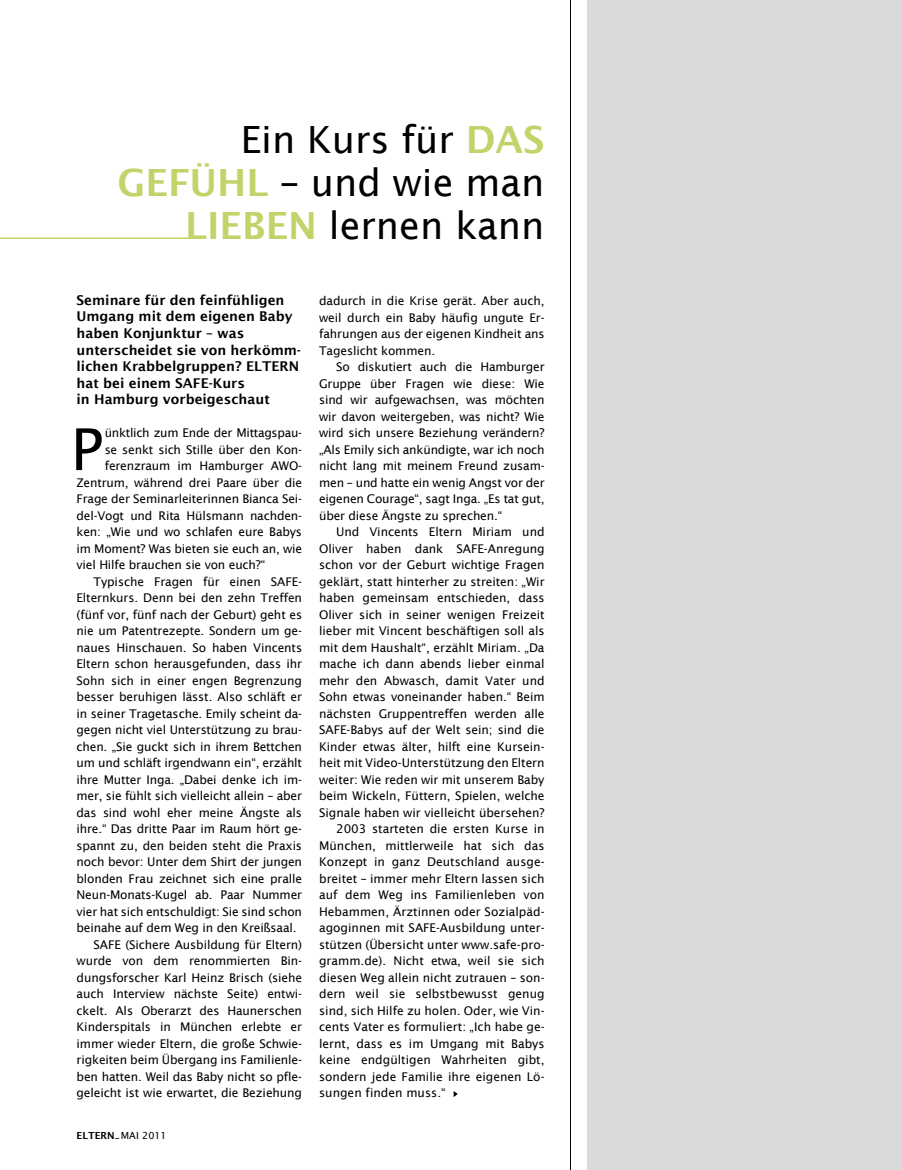
<style>
.page{position:relative;width:902px;height:1170px;background:#fff}
.page>*{position:absolute;margin:0;border:0;box-sizing:border-box;transform-origin:0 0}
.t1{font:57.6px "Lucida Sans";color:#000}
.t2{font:37.5px/42.8px "Lucida Sans";color:#000;text-align:right}
.t3{font:600 13.5px/16.5px "Lucida Sans";color:#000}
.t4{font:12px/16.5px "Lucida Sans";letter-spacing:-.01em;color:#000;text-align:justify}
.t5{font:9.75px "Lucida Sans";letter-spacing:-.005em;color:#000}
.s1{font-weight:600;color:#c1d46a}
.s2{font-weight:600}
</style>
<div class="page">
<hr style="left:570px;top:0;width:1px;height:1169px;background:#000">
<hr style="left:0;top:237px;width:189px;height:2px;background:#c1d46a">
<svg style="left:453px;top:1091px;width:5px;height:6px"></svg>
<div style="left:587px;top:0;width:314px;height:1169px;background:#d9dadb"></div>
<h2 class="t2" style="left:117px;top:119px;width:428px">Ein Kurs für <span class="s1">das<br>Gefühl</span> <span class="s2">–</span> und wie man <span class="s1">lieben</span> lernen kann</h2>
<p class="t3" style="left:77px;top:292px;width:226px">Seminare für den feinfühligen<br>U mgang mit dem eigenen Baby haben Konjunktur – was unterscheidet sie von herkömm&shy;lichen Krabbelgruppen? ELTERN hat bei einem SAFE</p>
<p class="t3" style="left:77px;top:374px;width:195px;text-indent:132px">-Kurs<br>in Hamburg vorbeigeschaut</p>
<h1 class="t1" style="left:71px;top:416px;width:33px">P</h1>
<p class="t4" style="left:105px;top:424px;width:199px">ünktlich zum Ende der Mittagspau-</p>
<p class="t4" style="left:105px;top:441px;width:199px">se senkt sich Stille über den Kon-</p>
<p class="t4" style="left:105px;top:457px;width:199px">ferenzraum im Hamburger AWO-</p>
<p class="t4" style="left:77px;top:474px;width:227px">Zentrum, während drei Paare über die</p>
<p class="t4" style="left:77px;top:490px;width:227px">Frage der Seminarleiterinnen Bianca Sei-</p>
<p class="t4" style="left:77px;top:507px;width:227px">del-Vogt und Rita Hülsmann nachden-</p>
<p class="t4" style="left:77px;top:523px;width:227px">ken: „Wie und wo schlafen eure Babys</p>
<p class="t4" style="left:77px;top:540px;width:227px">im Moment? Was bieten sie euch an, wie</p>
<p class="t4" style="left:77px;top:556px;width:190px">viel Hilfe brauchen sie von euch?“</p>
<p class="t4" style="left:94px;top:573px;width:210px">Typische Fragen für einen SAFE-</p>
<p class="t4" style="left:77px;top:589px;width:227px">Elternkurs. Denn bei den zehn Treffen</p>
<p class="t4" style="left:77px;top:606px;width:227px">(fünf vor, fünf nach der Geburt) geht es</p>
<p class="t4" style="left:77px;top:622px;width:227px">nie um Patentrezepte. Sondern um ge-</p>
<p class="t4" style="left:77px;top:639px;width:227px">naues Hinschauen. So haben Vincents</p>
<p class="t4" style="left:77px;top:655px;width:227px">Eltern schon herausgefunden, dass ihr</p>
<p class="t4" style="left:77px;top:672px;width:227px">Sohn sich in einer engen Begrenzung</p>
<p class="t4" style="left:77px;top:688px;width:227px">besser beruhigen lässt. Also schläft er</p>
<p class="t4" style="left:77px;top:705px;width:227px">in seiner Tragetasche. Emily scheint da-</p>
<p class="t4" style="left:77px;top:721px;width:227px">gegen nicht viel Unterstützung zu brau-</p>
<p class="t4" style="left:77px;top:738px;width:227px">chen. „Sie guckt sich in ihrem Bettchen</p>
<p class="t4" style="left:77px;top:754px;width:227px">um und schläft irgendwann ein“, erzählt</p>
<p class="t4" style="left:77px;top:771px;width:227px">ihre Mutter I nga. „Dabei denke ich im-</p>
<p class="t4" style="left:77px;top:787px;width:227px">mer, sie fühlt sich vielleicht allein – aber</p>
<p class="t4" style="left:77px;top:804px;width:227px">das sind wohl eher meine Ängste als</p>
<p class="t4" style="left:77px;top:820px;width:227px">ihre.“ Das dritte Paar im Raum hört ge-</p>
<p class="t4" style="left:77px;top:837px;width:227px">spannt zu, den beiden steht die Praxis</p>
<p class="t4" style="left:77px;top:853px;width:227px">noch bevor: Unter dem Shirt der jungen</p>
<p class="t4" style="left:77px;top:870px;width:227px">blonden Frau zeichnet sich eine pralle</p>
<p class="t4" style="left:77px;top:886px;width:227px">Neun-Monats-Kugel ab. Paar Nummer</p>
<p class="t4" style="left:77px;top:903px;width:227px">vier hat sich entschuldigt: Sie sind schon</p>
<p class="t4" style="left:77px;top:919px;width:221px">beinahe auf dem Weg in den Kreißsaal.</p>
<p class="t4" style="left:94px;top:936px;width:210px">SAFE (Sichere Ausbildung für Eltern)</p>
<p class="t4" style="left:77px;top:952px;width:227px">wurde von dem renommierten Bin-</p>
<p class="t4" style="left:77px;top:969px;width:227px">dungsforscher Karl Heinz Brisch (siehe</p>
<p class="t4" style="left:77px;top:985px;width:227px">auch I nterview nächste Seite) entwi-</p>
<p class="t4" style="left:77px;top:1002px;width:227px">ckelt. Als Oberarzt des Haunerschen</p>
<p class="t4" style="left:77px;top:1018px;width:227px">Kinderspitals in München erlebte er</p>
<p class="t4" style="left:77px;top:1035px;width:227px">immer wieder Eltern, die große Schwie-</p>
<p class="t4" style="left:77px;top:1051px;width:227px">rigkeiten beim Übergang ins Familienle-</p>
<p class="t4" style="left:77px;top:1068px;width:227px">ben hatten. Weil das Baby nicht so pfle-</p>
<p class="t4" style="left:77px;top:1084px;width:227px">geleicht ist wie erwartet, die Beziehung</p>
<p class="t5" style="left:77px;top:1129px;width:92px"><span class="s2">ELTERN</span>_Mai 2011</p>
<p class="t4" style="left:319px;top:292px;width:227px">dadurch in die Krise gerät. Aber auch, weil durch ein Baby häufig ungute Er&shy;fahrungen aus der eigenen Kindheit ans Tageslicht kommen.</p>
<p class="t4" style="left:319px;top:358px;width:227px;text-indent:17px">So diskutiert auch die Hamburger Gruppe über Fragen wie diese: Wie sind wir aufgewachsen, was möchten wir davon weitergeben, was nicht? Wie wird sich unsere Beziehung verändern? „Als Emily sich ankündigte, war ich noch nicht lang mit meinem Freund zusam&shy;men – und hatte ein wenig Angst vor der eigenen Courage“, sagt I nga. „Es tat gut, über diese Ängste zu sprechen.“</p>
<p class="t4" style="left:336px;top:523px;width:210px">Und Vincents Eltern Miriam und</p>
<p class="t4" style="left:319px;top:540px;width:227px">Oliver haben dank SAFE-Anregung</p>
<p class="t4" style="left:319px;top:556px;width:227px">schon vor der Geburt wichtige Fragen</p>
<p class="t4" style="left:319px;top:573px;width:227px">geklärt, statt hinterher zu streiten: „Wir</p>
<p class="t4" style="left:319px;top:589px;width:227px">haben gemeinsam entschieden, dass</p>
<p class="t4" style="left:319px;top:606px;width:227px">Oliver sich in seiner wenigen Freizeit</p>
<p class="t4" style="left:319px;top:622px;width:227px">lieber mit Vincent beschäftigen soll als</p>
<p class="t4" style="left:319px;top:639px;width:227px">mit dem Haushalt“, erzählt Miriam. „Da</p>
<p class="t4" style="left:319px;top:655px;width:227px">mache ich dann abends lieber einmal</p>
<p class="t4" style="left:319px;top:672px;width:227px">mehr den Abwasch, damit Vater und</p>
<p class="t4" style="left:319px;top:688px;width:227px">Sohn etwas voneinander haben.“ Beim</p>
<p class="t4" style="left:319px;top:705px;width:227px">nächsten Gruppentreffen werden alle</p>
<p class="t4" style="left:319px;top:721px;width:227px">SAFE-Babys auf der Welt sein; sind die</p>
<p class="t4" style="left:319px;top:738px;width:227px">Kinder etwas älter, hilft eine Kursein-</p>
<p class="t4" style="left:319px;top:754px;width:227px">heit mit Video-Unterstützung den Eltern</p>
<p class="t4" style="left:319px;top:771px;width:227px">weiter: Wie reden wir mit unserem Baby</p>
<p class="t4" style="left:319px;top:787px;width:227px">beim Wickeln, Füttern, Spielen, welche</p>
<p class="t4" style="left:319px;top:804px;width:227px">Signale haben wir vielleicht übersehen?</p>
<p class="t4" style="left:336px;top:820px;width:210px">2003 starteten die ersten Kurse in</p>
<p class="t4" style="left:319px;top:837px;width:227px">München, mittlerweile hat sich das</p>
<p class="t4" style="left:319px;top:853px;width:227px">Konzept in ganz Deutschland ausge-</p>
<p class="t4" style="left:319px;top:870px;width:227px">breitet – immer mehr Eltern lassen sich</p>
<p class="t4" style="left:319px;top:886px;width:227px">auf dem Weg ins Familienleben von</p>
<p class="t4" style="left:319px;top:903px;width:226px">Hebammen, Ärztinnen oder Sozialpäd-</p>
<p class="t4" style="left:319px;top:919px;width:227px">agoginnen mit SAFE-Ausbildung unter-</p>
<p class="t4" style="left:319px;top:936px;width:227px">stützen (Übersicht unter www.safe-pro-</p>
<p class="t4" style="left:319px;top:952px;width:227px">gramm.de). Nicht etwa, weil sie sich</p>
<p class="t4" style="left:319px;top:969px;width:227px">diesen Weg allein nicht zutrauen – son-</p>
<p class="t4" style="left:319px;top:985px;width:227px">dern weil sie selbstbewusst genug</p>
<p class="t4" style="left:319px;top:1002px;width:227px">sind, sich Hilfe zu holen. Oder, wie Vin-</p>
<p class="t4" style="left:319px;top:1018px;width:227px">cents Vater es formuliert: „Ich habe ge-</p>
<p class="t4" style="left:319px;top:1035px;width:227px">lernt, dass es im Umgang mit Babys</p>
<p class="t4" style="left:319px;top:1051px;width:227px">keine endgültigen Wahrheiten gibt,</p>
<p class="t4" style="left:319px;top:1068px;width:227px">sondern jede Familie ihre eigenen Lö-</p>
<p class="t4" style="left:319px;top:1084px;width:128px">sungen finden muss.“</p>
</div>
